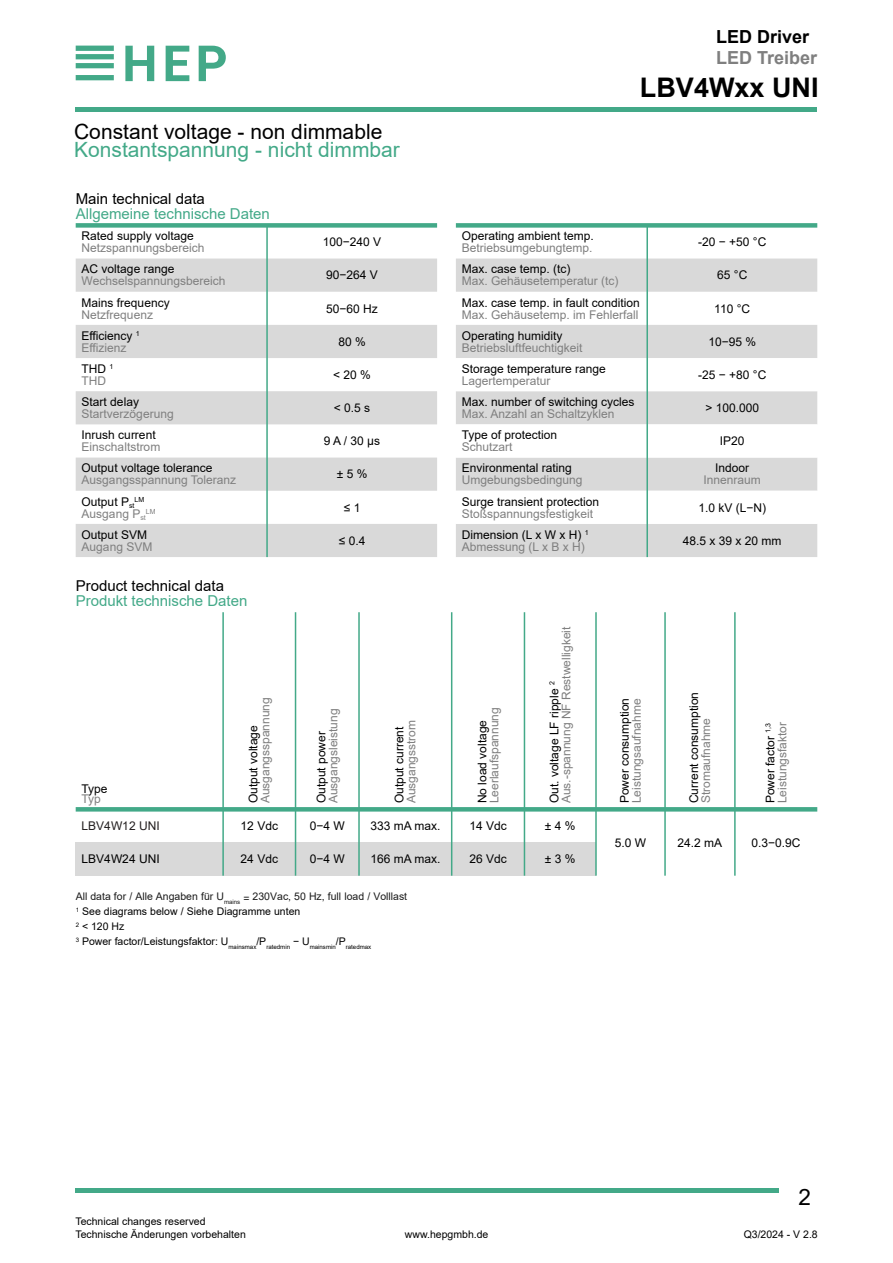
<style>
.page{position:relative;width:893px;height:1263px;background:#fff}
.page>*{position:absolute;margin:0;border:0;box-sizing:border-box;transform-origin:0 0}
.t1{font:700 27px "Arial";color:#000}
.t2{font:22.5px "Arial";color:#000}
.t3{font:21px "Arial";color:#43a988}
.t4{font:21px "Arial";color:#000}
.t5{font:700 18px "Arial";color:#7f7f7f}
.t6{font:700 18px "Arial";color:#000}
.t7{font:15px "Arial";color:#43a988}
.t8{font:15px "Arial";color:#000}
.t9{font:12px/12px "Arial";color:#000}
.t10{font:12px/12px "Arial";color:#7f7f7f}
.t11{font:12px "Arial";color:#231f20}
.t12{font:10.5px/15px "Arial";color:#000}
.t13{font:7.05px "Arial";color:#000}
.t14{font:7.05px "Arial";color:#7f7f7f}
.s1{color:#7f7f7f}
.s2{color:#000}
.s3{color:#1a1a1a}
</style>
<div class="page">
<hr style="left:76px;top:108px;width:741px;height:4px;background:#43a988">
<hr style="left:76px;top:1189px;width:703px;height:4px;background:#43a988">
<svg style="left:76px;top:75px;width:38px;height:5px"></svg>
<svg style="left:76px;top:46px;width:38px;height:22px"></svg>
<svg style="left:125px;top:46px;width:29px;height:35px"></svg>
<svg style="left:166px;top:46px;width:23px;height:35px"></svg>
<svg style="left:199px;top:46px;width:27px;height:35px"></svg>
<svg style="left:76px;top:259px;width:361px;height:298px;fill:#d9d9d9"></svg>
<hr style="left:266px;top:225px;width:2px;height:332px;background:#43a988">
<div style="left:76px;top:223px;width:361px;height:5px;background:#43a988"></div>
<svg style="left:456px;top:259px;width:361px;height:298px;fill:#d9d9d9"></svg>
<svg style="left:456px;top:358px;width:361px;height:166px"></svg>
<hr style="left:646px;top:225px;width:2px;height:332px;background:#43a988">
<div style="left:456px;top:223px;width:361px;height:5px;background:#43a988"></div>
<div style="left:76px;top:842px;width:520px;height:34px;background:#d9d9d9"></div>
<hr style="left:222px;top:612px;width:2px;height:264px;background:#43a988">
<hr style="left:295px;top:612px;width:1px;height:264px;background:#43a988">
<hr style="left:358px;top:612px;width:2px;height:264px;background:#43a988">
<hr style="left:451px;top:612px;width:1px;height:264px;background:#43a988">
<hr style="left:524px;top:612px;width:1px;height:264px;background:#43a988">
<hr style="left:595px;top:612px;width:2px;height:264px;background:#43a988">
<hr style="left:664px;top:612px;width:2px;height:264px;background:#43a988">
<hr style="left:734px;top:612px;width:2px;height:264px;background:#43a988">
<svg style="left:76px;top:807px;width:741px;height:4px;background:#46aa8a"></svg>
<h3 class="t6" style="left:716px;top:30px;width:95px">LED Driver</h3>
<h3 class="t5" style="left:716px;top:51px;width:103px">LED Treiber</h3>
<h1 class="t1" style="left:640px;top:77px;width:180px">LBV4Wxx UNI</h1>
<h3 class="t4" style="left:74px;top:124px;width:310px">Constant voltage - non dimmable</h3>
<h3 class="t3" style="left:74px;top:142px;width:327px">Konstantspannung - nicht dimmbar</h3>
<p class="t8" style="left:76px;top:193px;width:131px">Main technical data</p>
<p class="t7" style="left:76px;top:208px;width:196px">Allgemeine technische Daten</p>
<p class="t9" style="left:82px;top:231px;width:114px">Rated supply voltage</p>
<p class="t10" style="left:82px;top:243px;width:124px">Netzspannungsbereich</p>
<p class="t9" style="left:323px;top:237px;width:60px">100−240 V</p>
<p class="t9" style="left:462px;top:231px;width:134px">Operating ambient temp.</p>
<p class="t10" style="left:462px;top:243px;width:132px">Betriebsumgebungtemp.</p>
<p class="t9" style="left:698px;top:237px;width:70px">-20 − +50 °C</p>
<p class="t9" style="left:82px;top:264px;width:94px">AC voltage range</p>
<p class="t10" style="left:82px;top:276px;width:145px">Wechselspannungsbereich</p>
<p class="t9" style="left:326px;top:270px;width:53px">90−264 V</p>
<p class="t9" style="left:462px;top:264px;width:110px">Max. case temp. (tc)</p>
<p class="t10" style="left:462px;top:276px;width:158px">Max. Gehäusetemperatur (tc)</p>
<p class="t9" style="left:717px;top:270px;width:32px">65 °C</p>
<p class="t9" style="left:82px;top:297px;width:90px">Mains frequency</p>
<p class="t10" style="left:82px;top:309px;width:73px">Netzfrequenz</p>
<p class="t9" style="left:326px;top:303px;width:53px">50−60 Hz</p>
<p class="t9" style="left:462px;top:297px;width:180px">Max. case temp. in fault condition</p>
<p class="t10" style="left:462px;top:309px;width:178px">Max. Gehäusetemp. im Fehlerfall</p>
<p class="t9" style="left:714px;top:303px;width:37px">110 °C</p>
<p class="t9" style="left:82px;top:331px;width:60px">Efficiency <sup>1<br></sup><span class="s1">Effizienz</span></p>
<p class="t9" style="left:338px;top:337px;width:29px">80 %</p>
<p class="t9" style="left:82px;top:364px;width:33px">THD <sup>1<br></sup><span class="s1">THD</span></p>
<p class="t9" style="left:333px;top:370px;width:39px">&lt;20%</p>
<p class="t9" style="left:82px;top:397px;width:59px">Start delay</p>
<p class="t10" style="left:82px;top:409px;width:94px">Startverzögerung</p>
<p class="t9" style="left:334px;top:403px;width:38px">&lt; 0.5 s</p>
<p class="t9" style="left:462px;top:331px;width:102px">Operating humidity</p>
<p class="t10" style="left:462px;top:343px;width:122px">Betriebsluftfeuchtigkeit</p>
<p class="t9" style="left:462px;top:364px;width:146px">Storage temperature range</p>
<p class="t10" style="left:462px;top:376px;width:90px">Lagertemperatur</p>
<p class="t9" style="left:462px;top:397px;width:174px">Max. number of switching cycles</p>
<p class="t10" style="left:462px;top:409px;width:154px">Max. Anzahl an Schaltzyklen</p>
<p class="t9" style="left:708px;top:337px;width:49px">10−95 %</p>
<p class="t9" style="left:698px;top:370px;width:70px">-25 − +80 °C</p>
<p class="t9" style="left:705px;top:403px;width:55px">&gt; 100.000</p>
<p class="t9" style="left:82px;top:430px;width:76px">Inrush current</p>
<p class="t10" style="left:82px;top:442px;width:80px">Einschaltstrom</p>
<p class="t9" style="left:324px;top:436px;width:58px">9A/30μs</p>
<p class="t9" style="left:82px;top:463px;width:132px">Output voltage tolerance</p>
<p class="t10" style="left:82px;top:475px;width:156px">Ausgangsspannung Toleranz</p>
<p class="t9" style="left:337px;top:469px;width:32px">±5%</p>
<p class="t9" style="left:462px;top:430px;width:97px">Type of protection</p>
<p class="t10" style="left:462px;top:442px;width:52px">Schutzart</p>
<p class="t9" style="left:462px;top:463px;width:112px">Environmental rating</p>
<p class="t10" style="left:462px;top:475px;width:122px">Umgebungsbedingung</p>
<p class="t9" style="left:720px;top:436px;width:26px">IP20</p>
<p class="t9" style="left:715px;top:463px;width:36px">Indoor</p>
<p class="t10" style="left:704px;top:475px;width:59px">Innenraum</p>
<p class="t9" style="left:82px;top:496px;width:54px">Output P<sub>st</sub></p>
<p class="t13" style="left:134px;top:496px;width:11px">LM</p>
<p class="t10" style="left:82px;top:508px;width:66px">Ausgang P<sub>st</sub></p>
<p class="t14" style="left:146px;top:508px;width:11px">LM</p>
<p class="t9" style="left:344px;top:502px;width:18px">≤ 1</p>
<p class="t9" style="left:82px;top:530px;width:67px">Output SVM</p>
<p class="t10" style="left:82px;top:542px;width:72px">Augang SVM</p>
<p class="t9" style="left:339px;top:536px;width:28px">≤ 0.4</p>
<p class="t9" style="left:462px;top:496px;width:139px">Surge transient protection</p>
<p class="t10" style="left:462px;top:508px;width:133px">Stoßspannungsfestigkeit</p>
<p class="t9" style="left:698px;top:502px;width:69px">1.0 kV (L−N)</p>
<p class="t9" style="left:462px;top:530px;width:128px">Dimension (L x W x H) <sup>1<br></sup><span class="s1">Abmessung (L x B x H)</span></p>
<p class="t9" style="left:683px;top:536px;width:100px">48.5 x 39 x 20 mm</p>
<p class="t8" style="left:76px;top:580px;width:150px">Product technical data</p>
<p class="t7" style="left:76px;top:595px;width:173px">Produkt technische Daten</p>
<p class="t9" style="left:82px;top:784px;width:28px">Type</p>
<p class="t10" style="left:82px;top:794px;width:21px">Typ</p>
<p class="t10" style="left:260px;top:803px;width:108px;rotate:-90deg">Ausgangsspannung</p>
<p class="t9" style="left:248px;top:803px;width:80px;rotate:-90deg">Output voltage</p>
<p class="t10" style="left:328px;top:803px;width:96px;rotate:-90deg">Ausgangsleistung</p>
<p class="t9" style="left:316px;top:803px;width:74px;rotate:-90deg">Output power</p>
<p class="t10" style="left:489px;top:803px;width:98px;rotate:-90deg">Leerlaufspannung</p>
<p class="t9" style="left:395px;top:803px;width:78px;rotate:-90deg">Output current</p>
<p class="t10" style="left:407px;top:803px;width:85px;rotate:-90deg">Ausgangsstrom</p>
<p class="t9" style="left:477px;top:803px;width:85px;rotate:-90deg">No load voltage</p>
<p class="t10" style="left:549px;top:803px;width:178px;rotate:-90deg"><span class="s2">Out. voltage LF ripple</span> <sup>2<br></sup>Aus.-spannung NF Restwelligkeit</p>
<p class="t11" style="left:82px;top:821px;width:80px">LBV4W12 UNI</p>
<p class="t9" style="left:241px;top:821px;width:39px">12 Vdc</p>
<p class="t9" style="left:310px;top:821px;width:37px">0−4 W</p>
<p class="t9" style="left:370px;top:821px;width:72px">333 mA max.</p>
<p class="t9" style="left:469px;top:821px;width:39px">14 Vdc</p>
<p class="t9" style="left:545px;top:821px;width:32px">±4%</p>
<p class="t9" style="left:82px;top:854px;width:80px">LBV4W24 UNI</p>
<p class="t9" style="left:241px;top:854px;width:39px">24 Vdc</p>
<p class="t9" style="left:310px;top:854px;width:37px">0−4 W</p>
<p class="t9" style="left:370px;top:854px;width:72px">166 mA max.</p>
<p class="t9" style="left:469px;top:854px;width:39px">26 Vdc</p>
<p class="t9" style="left:545px;top:854px;width:32px">±3%</p>
<p class="t12" style="left:76px;top:890px;width:333px"><span class="s3">All data for / Alle Angaben für U</span><sub>mains</sub> <span class="s3">= 230Vac, 50 Hz, full load / Volllast </span><sup>1</sup> See diagrams below / Siehe Diagramme unten<br><sup>2</sup> &lt; 120 Hz<br><sup>3</sup> Power factor/Leistungsfaktor: U<sub>mainsmax</sub>/P<sub>ratedmin</sub> − U<sub>mainsmin</sub>/P<sub>ratedmax</sub></p>
<p class="t9" style="left:620px;top:803px;width:107px;rotate:-90deg">Power consumption</p>
<p class="t10" style="left:632px;top:803px;width:106px;rotate:-90deg">Leistungsaufnahme</p>
<p class="t9" style="left:689px;top:803px;width:113px;rotate:-90deg">Current consumption</p>
<p class="t10" style="left:701px;top:803px;width:87px;rotate:-90deg">Stromaufnahme</p>
<p class="t10" style="left:765px;top:803px;width:83px;rotate:-90deg"><span class="s2">Power factor</span> <sup>1,3<br></sup>Leistungsfaktor</p>
<p class="t9" style="left:615px;top:838px;width:33px">5.0 W</p>
<p class="t9" style="left:678px;top:838px;width:46px">24.2 mA</p>
<p class="t9" style="left:752px;top:838px;width:51px">0.3−0.9C</p>
<p class="t12" style="left:75px;top:1216px;width:172px;line-height:12.6px">Technical changes reserved<br>Technische Änderungen vorbehalten</p>
<p class="t12" style="left:405px;top:1227px;width:85px">www.hepgmbh.de</p>
<h2 class="t2" style="left:798px;top:1188px;width:14px">2</h2>
<p class="t12" style="left:744px;top:1227px;width:76px">Q3/2024 - V 2.8</p>
</div>
